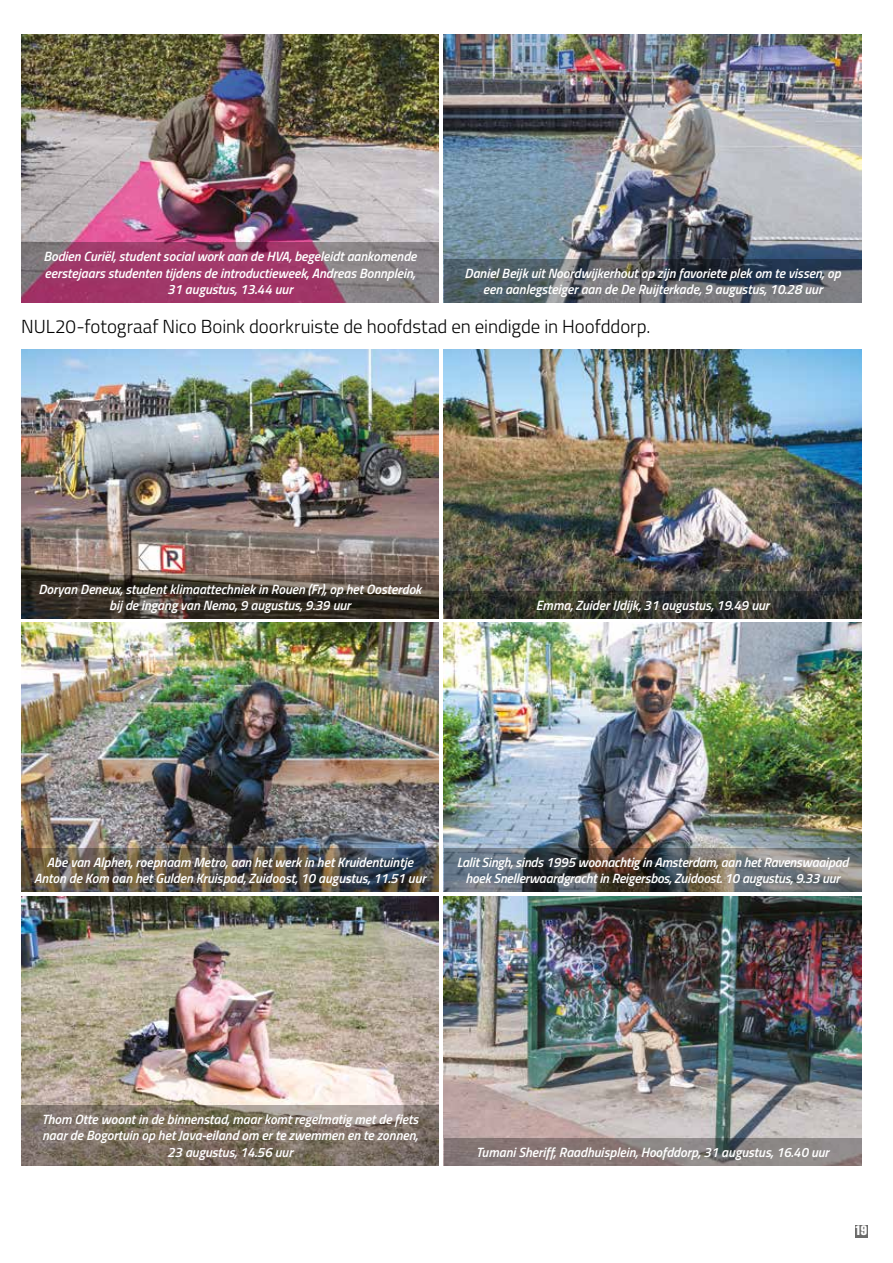
<style>
.page{position:relative;width:893px;height:1263px;background:#fff}
.page>*{position:absolute;margin:0;border:0;box-sizing:border-box;transform-origin:0 0}
.t1{font:300 18.9px "Titillium";letter-spacing:-.005em;color:#000}
.t2{font:italic 600 13.5px/16.5px "Titillium";letter-spacing:-.005em;color:#fff;text-align:center}
.t3{font:extra-condensed 13.5px "Helvetica";color:#fff}
</style>
<div class="page">
<div style="left:855px;top:1225px;width:12px;height:12px;background:#6b6b6a"></div>
<img style="left:21px;top:623px;width:417px;height:225px">
<img style="left:21px;top:34px;width:417px;height:209px">
<img style="left:444px;top:34px;width:417px;height:225px">
<img style="left:21px;top:350px;width:417px;height:225px">
<img style="left:444px;top:350px;width:417px;height:242px">
<img style="left:444px;top:623px;width:417px;height:225px">
<img style="left:21px;top:896px;width:417px;height:209px">
<img style="left:444px;top:896px;width:417px;height:242px">
<svg style="left:444px;top:1138px;width:417px;height:27px;background:#867c7b"></svg>
<svg style="left:21px;top:1105px;width:417px;height:60px;background:#7f7366"></svg>
<img style="left:444px;top:848px;width:417px;height:44px">
<svg style="left:444px;top:592px;width:417px;height:27px;background:#32342c"></svg>
<svg style="left:21px;top:575px;width:417px;height:44px;background:#413930"></svg>
<svg style="left:444px;top:259px;width:417px;height:44px;background:#555d65"></svg>
<svg style="left:21px;top:243px;width:417px;height:60px;background:#974e70"></svg>
<img style="left:21px;top:848px;width:417px;height:44px">
<p class="t2" style="left:43px;top:248px;width:375px">Bodien Curiël, student social work aan de HVA, begeleidt aankomende eerstejaars studenten tijdens de introductieweek, Andreas Bonnplein,<br>31 augustus, 13.44 uur</p>
<p class="t2" style="left:465px;top:264px;width:378px">Daniel Beijk uit Noordwijkerhout op zijn favoriete plek om te vissen, op een aanlegsteiger aan de De Ruijterkade, 9 augustus, 10.28 uur</p>
<h1 class="t1" style="left:21px;top:313px;width:631px">NUL20-fotograaf Nico Boink doorkruiste de hoofdstad en eindigde in Hoofddorp.</h1>
<p class="t2" style="left:39px;top:580px;width:384px">Doryan Deneux, student klimaattechniek in Rouen (Fr), op het Oosterdok bij de ingang van Nemo, 9 augustus, 9.39 uur</p>
<p class="t2" style="left:536px;top:596px;width:235px">Emma, Zuider IJdijk, 31 augustus, 19.49 uur</p>
<p class="t2" style="left:34px;top:853px;width:393px">Abe van Alphen, roepnaam Metro, aan het werk in het Kruidentuintje<br>Anton de Kom aan het Gulden Kruispad, Zuidoost, 10 augustus, 11.51 uur</p>
<p class="t2" style="left:457px;top:853px;width:393px">Lalit Singh, sinds 1995 woonachtig in Amsterdam, aan het Ravenswaaipad hoek Snellerwaardgracht in Reigersbos, Zuidoost. 10 augustus, 9.33 uur</p>
<p class="t2" style="left:42px;top:1110px;width:378px">Thom Otte woont in de binnenstad, maar komt regelmatig met de fiets naar de Bogortuin op het Java-eiland om er te zwemmen en te zonnen,<br>23 augustus, 14.56 uur</p>
<p class="t2" style="left:476px;top:1143px;width:354px">Tumani Sheriff, Raadhuisplein, Hoofddorp, 31 augustus, 16.40 uur</p>
<p class="t3" style="left:855px;top:1221px;width:14px">19</p>
</div>
